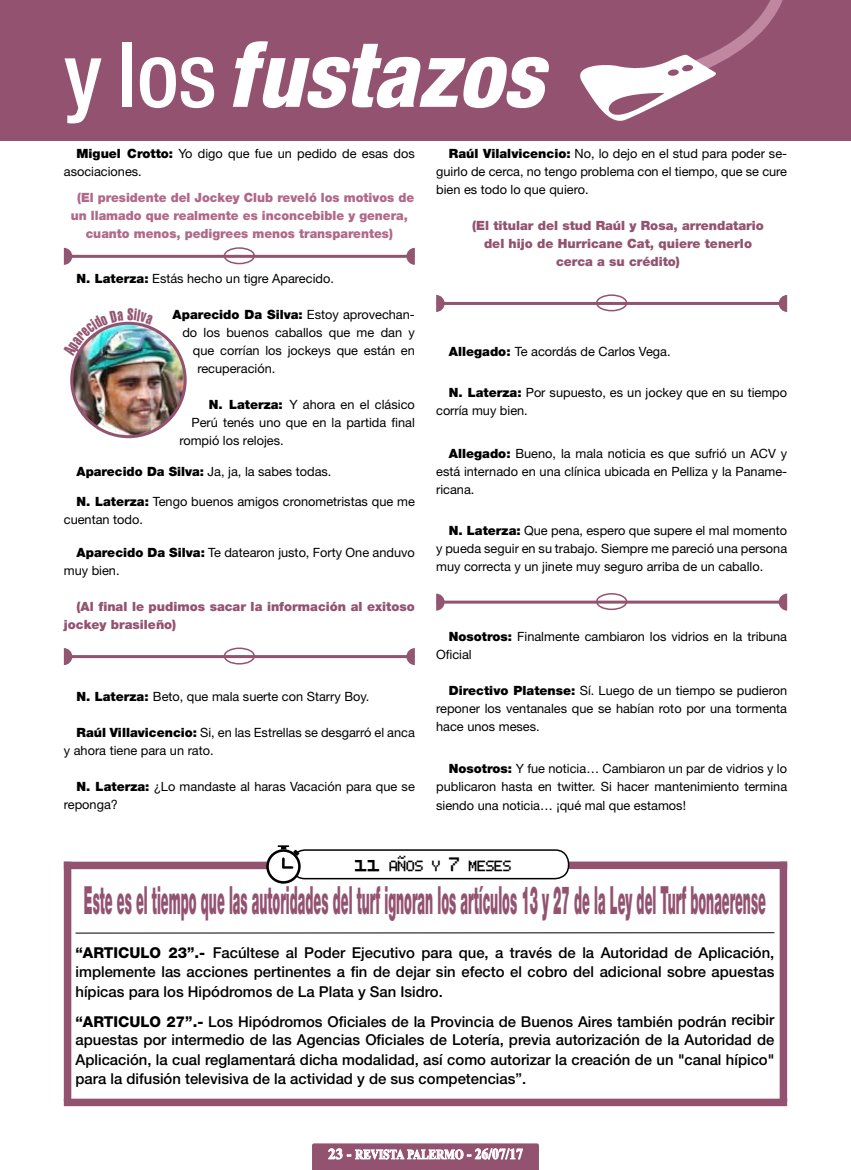
<style>
.page{position:relative;width:851px;height:1170px;background:#fff}
.page>*{position:absolute;margin:0;border:0;box-sizing:border-box;transform-origin:0 0}
.t1{font:italic 800 condensed 90px "Helvetica Neue LT Std";letter-spacing:-.005em;color:#fff}
.t2{font:900 38.85px "Helvetica Neue LT Std";color:#935370;scale:.32 1}
.t3{font:500 15px/19.5px "Helvetica Neue LT Std";color:#000}
.t4{font:700 15px "B Pdots Squares";letter-spacing:-.03em;color:#000}
.t5{font:700 13.5px "Times New Roman";color:#fff;scale:.83 1}
.t6{font:12.75px/18px "Helvetica Neue LT Std";color:#000}
.t7{font:900 12.75px/18px "Helvetica Neue LT Std";color:#935370}
.t8{font:900 12.75px/18px "Helvetica Neue LT Std";color:#b16989;text-align:center}
.t9{font:900 12.75px "Helvetica Neue LT Std";color:#000}
.s1{font-weight:500;font-style:normal}
.s2{font-weight:900}
.s3{font-weight:400}
.s4{font-size:22.5px}
.s5{font-weight:800}
.s6{font-size:15px}
</style>
<div class="page">
<div style="left:0;top:0;width:850px;height:140px;background:#935370"></div>
<svg style="left:580px;top:0;width:203px;height:121px"></svg>
<svg style="left:312px;top:1143px;width:227px;height:26px;background:#a67289"></svg>
<div style="left:560px;top:861px;width:227px;height:8px;background:#935370"></div>
<div style="left:64px;top:1098px;width:723px;height:8px;background:#935370"></div>
<div style="left:64px;top:861px;width:227px;height:8px;background:#935370"></div>
<div style="left:64px;top:861px;width:7px;height:240px;background:#935370"></div>
<div style="left:779px;top:861px;width:8px;height:240px;background:#935370"></div>
<hr style="left:75px;top:932px;width:699px;height:1px;background:#000">
<div style="left:291px;top:850px;width:277px;height:28px;background:#fff;border-radius:14px"></div>
<div style="left:291px;top:849px;width:278px;height:30px;border:2px solid #000;border-radius:14px"></div>
<svg style="left:266px;top:845px;width:34px;height:38px"></svg>
<img style="left:72px;top:323px;width:113px;height:113px;border-radius:57px">
<div style="left:70px;top:322px;width:117px;height:116px;border:3px solid #935370;border-radius:50%"></div>
<hr style="left:65px;top:655px;width:348px;height:3px;background:#935370">
<svg style="left:64px;top:648px;width:8px;height:17px"></svg>
<svg style="left:406px;top:648px;width:9px;height:17px"></svg>
<div style="left:224px;top:647px;width:31px;height:17px;border:2px solid #935370;border-radius:50%"></div>
<hr style="left:437px;top:302px;width:348px;height:3px;background:#935370">
<svg style="left:436px;top:295px;width:8px;height:17px"></svg>
<svg style="left:778px;top:295px;width:9px;height:17px"></svg>
<div style="left:596px;top:294px;width:31px;height:17px;border:2px solid #935370;border-radius:50%"></div>
<hr style="left:437px;top:600px;width:348px;height:3px;background:#935370">
<svg style="left:436px;top:593px;width:8px;height:17px"></svg>
<svg style="left:778px;top:593px;width:9px;height:17px"></svg>
<div style="left:596px;top:593px;width:31px;height:17px;border:2px solid #935370;border-radius:50%"></div>
<hr style="left:65px;top:255px;width:348px;height:3px;background:#935370">
<svg style="left:64px;top:248px;width:8px;height:17px"></svg>
<svg style="left:406px;top:248px;width:9px;height:17px"></svg>
<div style="left:224px;top:247px;width:31px;height:17px;border:2px solid #935370;border-radius:50%"></div>
<img style="left:75px;top:321px;width:78px;height:35px">
<h1 class="t1" style="left:64px;top:19px;width:481px"><span class="s1">y los</span> fustazos</h1>
<p class="t6" style="left:64px;top:144px;width:352px;text-indent:13px"><span class="s2">Miguel Crotto:</span> Yo digo que fue un pedido de esas dos asociaciones.</p>
<p class="t8" style="left:71px;top:188px;width:345px">(El presidente del Jockey Club reveló los motivos de un llamado que realmente es inconcebible y genera, cuanto menos, pedigrees menos transparentes)</p>
<p class="t6" style="left:77px;top:269px;width:259px"><span class="s2">N. Laterza:</span> Estás hecho un tigre Aparecido.</p>
<p class="t9" style="left:173px;top:306px;width:244px">Aparecido Da Silva: <span class="s3">Estoy aprovechan-</span></p>
<p class="t6" style="left:182px;top:323px;width:234px">do los buenos caballos que me dan y</p>
<p class="t6" style="left:193px;top:341px;width:223px">que corrían los jockeys que están en</p>
<p class="t6" style="left:197px;top:359px;width:79px">recuperación.</p>
<p class="t6" style="left:209px;top:395px;width:208px"><span class="s2">N. Laterza:</span> Y ahora en el clásico</p>
<p class="t6" style="left:191px;top:413px;width:225px">Perú tenés uno que en la partida final</p>
<p class="t6" style="left:179px;top:431px;width:106px">rompió los relojes.</p>
<p class="t6" style="left:77px;top:462px;width:256px"><span class="s2">Aparecido Da Silva:</span> Ja, ja, la sabes todas.</p>
<p class="t6" style="left:64px;top:492px;width:352px;text-indent:13px"><span class="s2">N. Laterza:</span> Tengo buenos amigos cronometristas que me cuentan todo.</p>
<p class="t6" style="left:64px;top:543px;width:352px;text-indent:13px"><span class="s2">Aparecido Da Silva:</span> Te datearon justo, Forty One anduvo muy bien.</p>
<p class="t7" style="left:64px;top:597px;width:352px;text-indent:13px">(Al final le pudimos sacar la información al exitoso jockey brasileño)</p>
<p class="t6" style="left:77px;top:687px;width:294px"><span class="s2">N. Laterza:</span> Beto, que mala suerte con Starry Boy.</p>
<p class="t6" style="left:64px;top:723px;width:352px;text-indent:13px"><span class="s2">Raúl Villavicencio:</span> Si, en las Estrellas se desgarró el anca y ahora tiene para un rato.</p>
<p class="t6" style="left:64px;top:777px;width:352px;text-indent:13px"><span class="s2">N. Laterza:</span> ¿Lo mandaste al haras Vacación para que se reponga?</p>
<p class="t6" style="left:436px;top:144px;width:352px;text-align:justify;text-indent:13px"><span class="s2">Raúl Vilalvicencio:</span> No, lo dejo en el stud para poder se&shy;guirlo de cerca, no tengo problema con el tiempo, que se cure bien es todo lo que quiero.</p>
<p class="t7" style="left:472px;top:216px;width:293px;text-align:center">(El titular del stud Raúl y Rosa, arrendatario del hijo de Hurricane Cat, quiere tenerlo cerca a su crédito)</p>
<p class="t6" style="left:449px;top:342px;width:223px"><span class="s2">Allegado:</span> Te acordás de Carlos Vega.</p>
<p class="t6" style="left:436px;top:383px;width:352px;text-indent:13px"><span class="s2">N. Laterza:</span> Por supuesto, es un jockey que en su tiempo corría muy bien.</p>
<p class="t6" style="left:436px;top:444px;width:352px;text-align:justify;text-indent:13px"><span class="s2">Allegado:</span> Bueno, la mala noticia es que sufrió un ACV y está internado en una clínica ubicada en Pelliza y la Paname&shy;ricana.</p>
<p class="t6" style="left:436px;top:521px;width:352px;text-align:justify;text-indent:13px"><span class="s2">N. Laterza:</span> Que pena, espero que supere el mal momento y pueda seguir en su trabajo. Siempre me pareció una persona muy correcta y un jinete muy seguro arriba de un caballo.</p>
<p class="t6" style="left:436px;top:627px;width:352px;text-indent:13px"><span class="s2">Nosotros:</span> Finalmente cambiaron los vidrios en la tribuna<br>Oficial</p>
<p class="t6" style="left:436px;top:681px;width:352px;text-align:justify;text-indent:13px"><span class="s2">Directivo Platense:</span> Sí. Luego de un tiempo se pudieron reponer los ventanales que se habían roto por una tormenta hace unos meses.</p>
<p class="t6" style="left:436px;top:759px;width:352px;text-align:justify;text-indent:13px"><span class="s2">Nosotros:</span> Y fue noticia… Cambiaron un par de vidrios y lo publicaron hasta en twitter. Si hacer mantenimiento termina siendo una noticia… ¡qué mal que estamos!</p>
<p class="t4" style="left:355px;top:854px;width:158px"><span class="s4">11</span> AÑOS Y <sup>7</sup> MESES</p>
<h2 class="t2" style="left:84px;top:877px;width:2132px">Este es el tiempo que las autoridades del turf ignoran los artículos 13 y 27 de la Ley del Turf bonaerense</h2>
<p class="t3" style="left:75px;top:942px;width:700px;text-align:justify"><span class="s5">“ARTICULO 23”.-</span> Facúltese al Poder Ejecutivo para que, a través de la Autoridad de Aplicación, implemente las acciones pertinentes a fin de dejar sin efecto el cobro del adicional sobre apuestas hípicas para los Hipódromos de La Plata y San Isidro.</p>
<p class="t3" style="left:75px;top:1012px;width:700px;line-height:18px"><span class="s5">“ARTICULO 27”.-</span> Los Hipódromos Oficiales de la Provincia de Buenos Aires también podrán recibir apuestas por intermedio de las Agencias Oficiales de Lotería, previa autorización de la Autoridad de</p>
<p class="t3" style="left:75px;top:1049px;width:700px">Aplicación, la cual reglamentará dicha modalidad, así como autorizar la creación de un "canal hípico" para la difusión televisiva de la actividad y de sus competencias”.</p>
<p class="t5" style="left:328px;top:1144px;width:236px"><span class="s6">23 -</span> REVISTA PALERMO <span class="s6">- 26/07/17</span></p>
</div>
